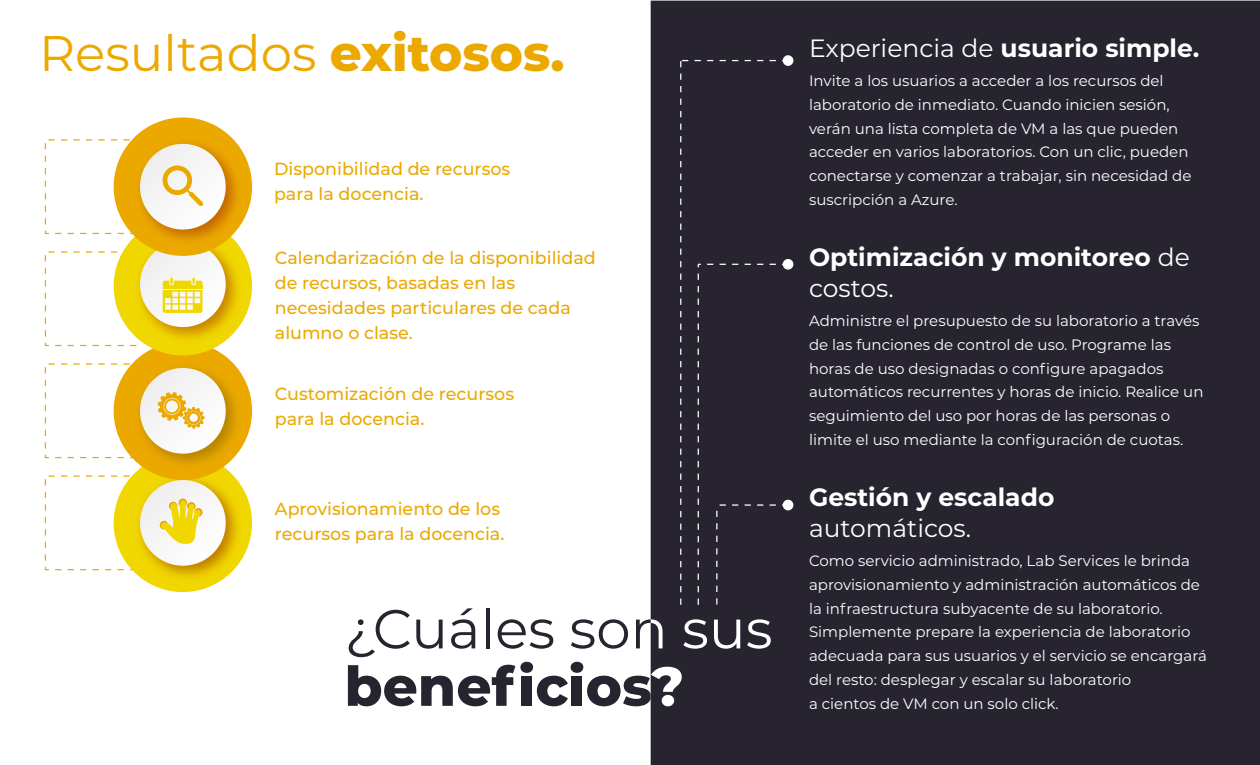
<style>
.page{position:relative;width:1260px;height:765px;background:#fff}
.page>*{position:absolute;margin:0;border:0;box-sizing:border-box;transform-origin:0 0}
.t1{font:50px "Montserrat";color:#eba900}
.t2{font:700 25px/31.2px "Montserrat";color:#fff}
.t3{font:25px "Montserrat";color:#fff}
.t4{font:500 17.5px/25px "Montserrat";color:#eba900}
.t5{font:15px/23.8px "Montserrat";color:#fff}
.s1{font-weight:800}
.s2{font-weight:400}
</style>
<div class="page">
<div style="left:45px;top:475px;width:98px;height:95px;border:1px dashed #eba900"></div>
<div style="left:114px;top:454px;width:138px;height:138px;background:#f1d700;border-radius:50%"></div>
<img style="left:130px;top:475px;width:116px;height:111px">
<div style="left:140px;top:480px;width:86px;height:86px;background:#f7f7f7;border-radius:43px"></div>
<div style="left:45px;top:139px;width:98px;height:95px;border:1px dashed #eba900"></div>
<div style="left:45px;top:363px;width:98px;height:95px;border:1px dashed #eba900"></div>
<div style="left:45px;top:251px;width:98px;height:95px;border:1px dashed #eba900"></div>
<div style="left:114px;top:342px;width:138px;height:138px;background:#eba900;border-radius:50%"></div>
<div style="left:114px;top:217px;width:138px;height:138px;background:#f1d700;border-radius:50%"></div>
<img style="left:130px;top:250px;width:116px;height:98px">
<div style="left:140px;top:241px;width:86px;height:86px;background:#f6f6f6;border-radius:43px"></div>
<div style="left:651px;top:1px;width:609px;height:764px;background:#272430"></div>
<svg style="left:349px;top:610px;width:61px;height:47px"></svg>
<svg style="left:416px;top:620px;width:27px;height:29px"></svg>
<svg style="left:451px;top:608px;width:24px;height:41px"></svg>
<hr style="left:486px;top:608px;width:4px;height:40px;background:#272430">
<svg style="left:498px;top:619px;width:55px;height:30px"></svg>
<svg style="left:571px;top:619px;width:57px;height:30px"></svg>
<svg style="left:636px;top:619px;width:15px;height:29px"></svg>
<div style="left:522px;top:676px;width:10px;height:30px;background:#272430"></div>
<div style="left:520px;top:662px;width:13px;height:11px;background:#272430;border-radius:50%"></div>
<svg style="left:348px;top:665px;width:167px;height:41px"></svg>
<svg style="left:537px;top:676px;width:31px;height:30px"></svg>
<div style="left:571px;top:662px;width:12px;height:11px;background:#272430;border-radius:50%"></div>
<div style="left:572px;top:676px;width:10px;height:30px;background:#272430"></div>
<svg style="left:587px;top:676px;width:64px;height:30px"></svg>
<div style="left:680px;top:55px;width:113px;height:550px;background:#272430"></div>
<img style="left:130px;top:357px;width:116px;height:118px">
<div style="left:140px;top:368px;width:86px;height:86px;background:#f6f6f6;border-radius:43px"></div>
<svg style="left:163px;top:278px;width:40px;height:35px"></svg>
<svg style="left:158px;top:392px;width:47px;height:37px"></svg>
<svg style="left:160px;top:499px;width:43px;height:45px"></svg>
<div style="left:114px;top:117px;width:138px;height:139px;background:#eba900;border-radius:50%"></div>
<img style="left:130px;top:133px;width:116px;height:117px">
<div style="left:140px;top:144px;width:86px;height:86px;background:#f6f6f6;border-radius:43px"></div>
<svg style="left:162px;top:165px;width:41px;height:41px"></svg>
<h1 class="t1" style="left:39px;top:19px;width:527px">Resultados <span class="s1">exitosos.</span></h1>
<p class="t4" style="left:274px;top:156px;width:238px">Disponibilidad de recursos para la docencia.</p>
<p class="t4" style="left:275px;top:245px;width:322px">Calendarización de la disponibilidad de recursos, basadas en las necesidades particulares de cada alumno o clase.</p>
<p class="t4" style="left:275px;top:380px;width:241px">Customización de recursos para la docencia.</p>
<p class="t4" style="left:275px;top:496px;width:231px">Aprovisionamiento de los recursos para la docencia.</p>
<h2 class="t2" style="left:809px;top:32px;width:392px"><span class="s2">Experiencia de</span> usuario simple.</h2>
<p class="t5" style="left:809px;top:69px;width:384px">Invite a los usuarios a acceder a los recursos del laboratorio de inmediato. Cuando inicien sesión, verán una lista completa de VM a las que pueden acceder en varios laboratorios. Con un clic, pueden conectarse y comenzar a trabajar, sin necesidad de suscripción a Azure.</p>
<h2 class="t2" style="left:809px;top:240px;width:382px">Optimización y monitoreo <span class="s2">de costos.</span></h2>
<p class="t5" style="left:809px;top:309px;width:396px">Administre el presupuesto de su laboratorio a través de las funciones de control de uso. Programe las horas de uso designadas o configure apagados automáticos recurrentes y horas de inicio. Realice un seguimiento del uso por horas de las personas o limite el uso mediante la configuración de cuotas.</p>
<h2 class="t2" style="left:809px;top:480px;width:247px">Gestión y escalado</h2>
<h2 class="t3" style="left:809px;top:511px;width:164px">automáticos.</h2>
<p class="t5" style="left:809px;top:549px;width:400px">Como servicio administrado, Lab Services le brinda aprovisionamiento y administración automáticos de la infraestructura subyacente de su laboratorio.<br>Simplemente prepare la experiencia de laboratorio adecuada para sus usuarios y el servicio se encargará del resto: desplegar y escalar su laboratorio<br>a cientos de VM con un solo click.</p>
</div>
